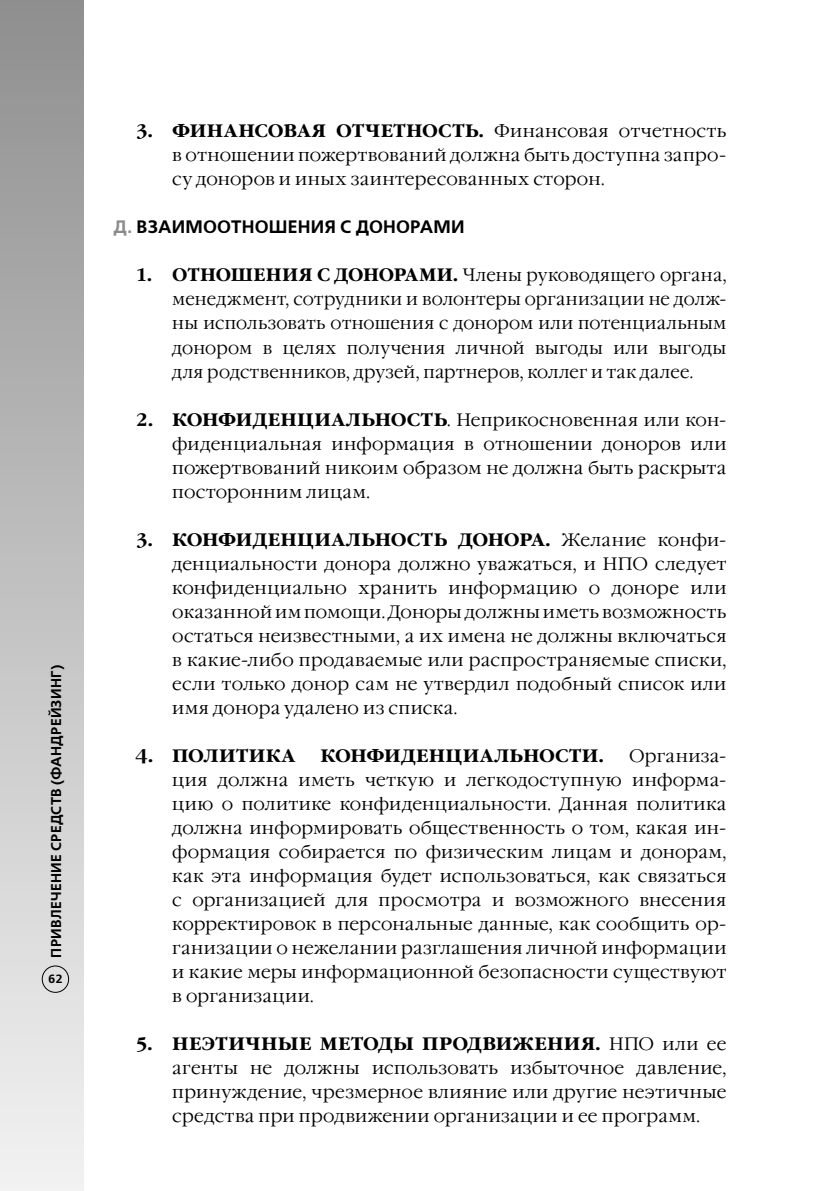
<style>
.page{position:relative;width:840px;height:1191px;background:#fff}
.page>*{position:absolute;margin:0;border:0;box-sizing:border-box;transform-origin:0 0}
.t1{font:300 18px/24px "DS Garamond";letter-spacing:.02em;color:#000;text-align:justify}
.t2{font:700 18px "DS Garamond";letter-spacing:.02em;color:#000}
.t3{font:700 18px "DS Free Set";letter-spacing:.01em;color:#000}
.t4{font:700 14.2px "DS Free Set";letter-spacing:.02em;color:#000}
.t5{font:700 12px "DS Free Set";color:#000}
.s1{font-weight:700}
.s2{color:#8b8b8b}
.s3{font-weight:300}
</style>
<div class="page">
<div style="left:0;top:0;width:83px;height:1191px;background:linear-gradient(to bottom,#909090,#f2f2f2)"></div>
<div style="left:42px;top:965px;width:27px;height:27px;border:1px solid #000;border-radius:50%"></div>
<p class="t4" style="left:48px;top:957px;width:294px;rotate:-90deg">ПРИВЛЕЧЕНИЕ СРЕДСТВ (ФАНДРЕЙЗИНГ)</p>
<p class="t5" style="left:48px;top:971px;width:16px">62</p>
<p class="t1" style="left:172px;top:120px;width:555px;text-indent:-36px"><span class="s1">3. ФИНАНСОВАЯ ОТЧЕТНОСТЬ.</span> Финансовая отчетность в отношении пожертвований должна быть доступна запро&shy;су доноров и иных заинтересованных сторон.</p>
<p class="t3" style="left:113px;top:217px;width:104px"><span class="s2">Д.</span> ВЗАИ МООТНО</p>
<p class="t3" style="left:269px;top:217px;width:32px">ШЕНИЯ</p>
<p class="t3" style="left:340px;top:217px;width:24px">С ДОНОРА</p>
<p class="t3" style="left:433px;top:217px;width:30px">МИ</p>
<p class="t1" style="left:172px;top:264px;width:555px;text-indent:-36px"><span class="s1">1. ОТНОШЕНИЯ С ДОНОРАМИ.</span> Члены руководящего органа, менеджмент, сотрудники и волонтеры организации не долж&shy;ны использовать отношения с донором или потенциальным донором в целях получения личной выгоды или выгоды для родственников, друзей, партнеров, коллег и так далее.</p>
<p class="t1" style="left:172px;top:408px;width:555px;text-indent:-36px"><span class="s1">2. КОНФИДЕНЦИАЛЬНОСТЬ</span>. Неприкосновенная или кон&shy;фиденциальная информация в отношении доноров или пожертвований никоим образом не должна быть раскрыта посторонним лицам.</p>
<p class="t1" style="left:172px;top:528px;width:555px;text-indent:-36px"><span class="s1">3. КОНФИДЕНЦИАЛЬНОСТЬ ДОНОРА.</span> Желание конфи&shy;денциальности донора должно уважаться, и НПО</p>
<p class="t1" style="left:172px;top:552px;width:555px;text-indent:482px">следует конфиденциально хранить информацию о доноре или оказанной им помощи. Доноры должны иметь возможность остаться неизвестными, а их имена не должны включаться в какие-либо продаваемые или распространяемые списки, если только донор сам не утвердил подобный список или имя донора удалено из списка.</p>
<p class="t2" style="left:136px;top:745px;width:160px">4. ПОЛИТИКА</p>
<p class="t2" style="left:320px;top:745px;width:284px">КОНФИДЕНЦИАЛЬНОСТИ.</p>
<p class="t1" style="left:172px;top:744px;width:555px;text-indent:456px">Организа&shy;ция должна иметь четкую и легкодоступную информа&shy;цию о политике конфиденциальности. Данная политика должна информировать общественность о том, какая ин&shy;формация собирается по физическим лицам и донорам, как эта информация будет использоваться, как связаться с организацией для просмотра и возможного внесения корректировок в персональные данные, как сообщить ор&shy;ганизации о нежелании разглашения личной информации и какие меры информационной безопасности существуют в организации.</p>
<p class="t2" style="left:136px;top:1033px;width:488px">5. НЕЭТИЧНЫЕ МЕТОДЫ ПРОДВИЖЕНИЯ. <span class="s3">НПО</span></p>
<p class="t1" style="left:172px;top:1032px;width:555px;text-indent:490px">или ее агенты не должны использовать избыточное давление, принуждение, чрезмерное влияние или другие неэтичные средства при продвижении организации и ее программ.</p>
</div>
